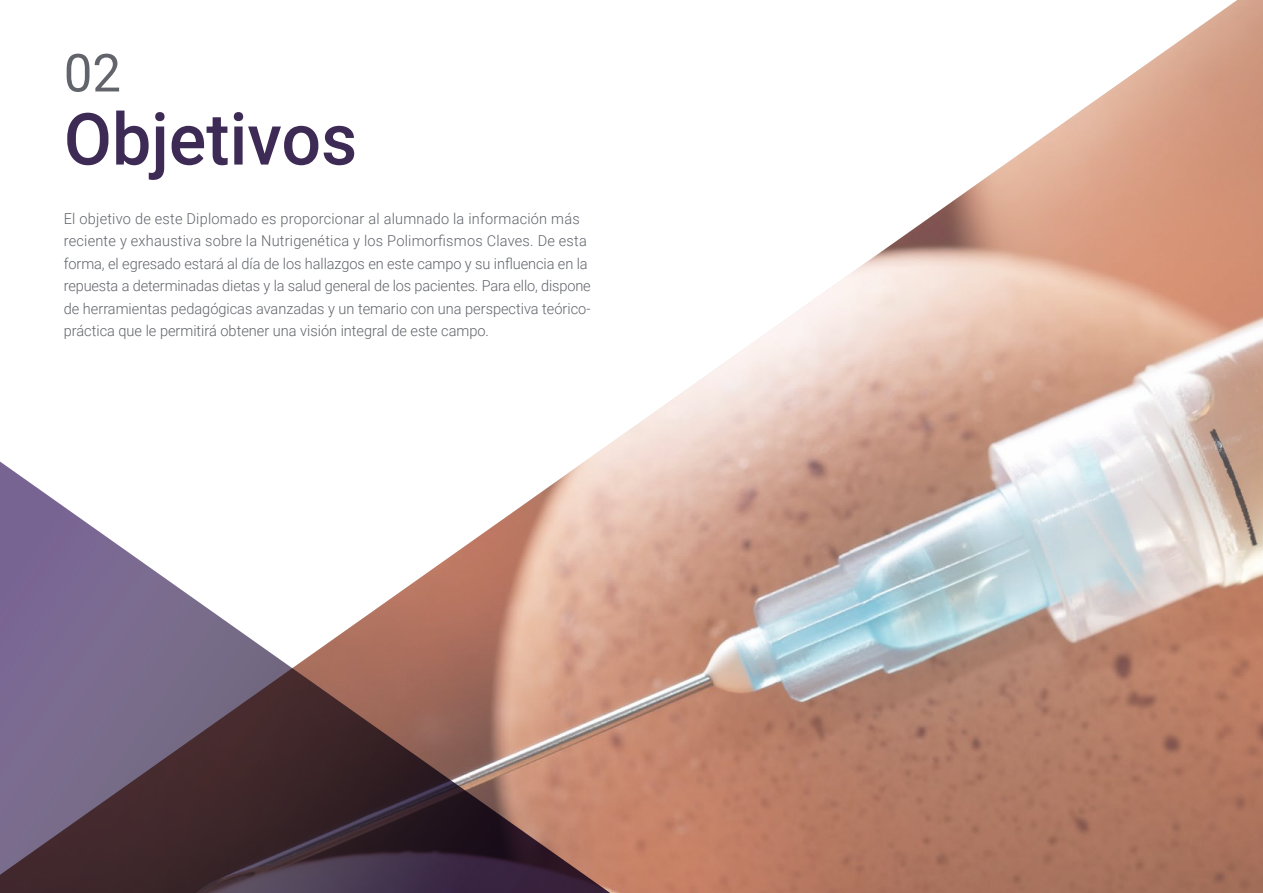
<style>
.page{position:relative;width:1263px;height:893px;background:#fff}
.page>*{position:absolute;margin:0;border:0;box-sizing:border-box;transform-origin:0 0}
.t1{font:500 72px "Roboto";color:#3d2b56}
.t2{font:52.5px "Roboto";color:#61646a}
.t3{font:300 15px/22.5px "Roboto";color:#61646a}
</style>
<div class="page">
<img style="left:607px;top:0;width:656px;height:893px">
<svg style="left:0;top:446px;width:640px;height:447px"></svg>
<h2 class="t2" style="left:64px;top:36px;width:59px">02</h2>
<h1 class="t1" style="left:64px;top:89px;width:295px">Objetivos</h1>
<p class="t3" style="left:64px;top:207px;width:528px">El objetivo de este Diplomado es proporcionar al alumnado la información más reciente y exhaustiva sobre la Nutrigenética y los Polimorfismos Claves. De esta forma, el egresado estará al día de los hallazgos en este campo y su influencia en la repuesta a determinadas dietas y la salud general de los pacientes. Para ello, dispone de herramientas pedagógicas avanzadas y un temario con una perspectiva teórico&shy;práctica que le permitirá obtener una visión integral de este campo.</p>
</div>
